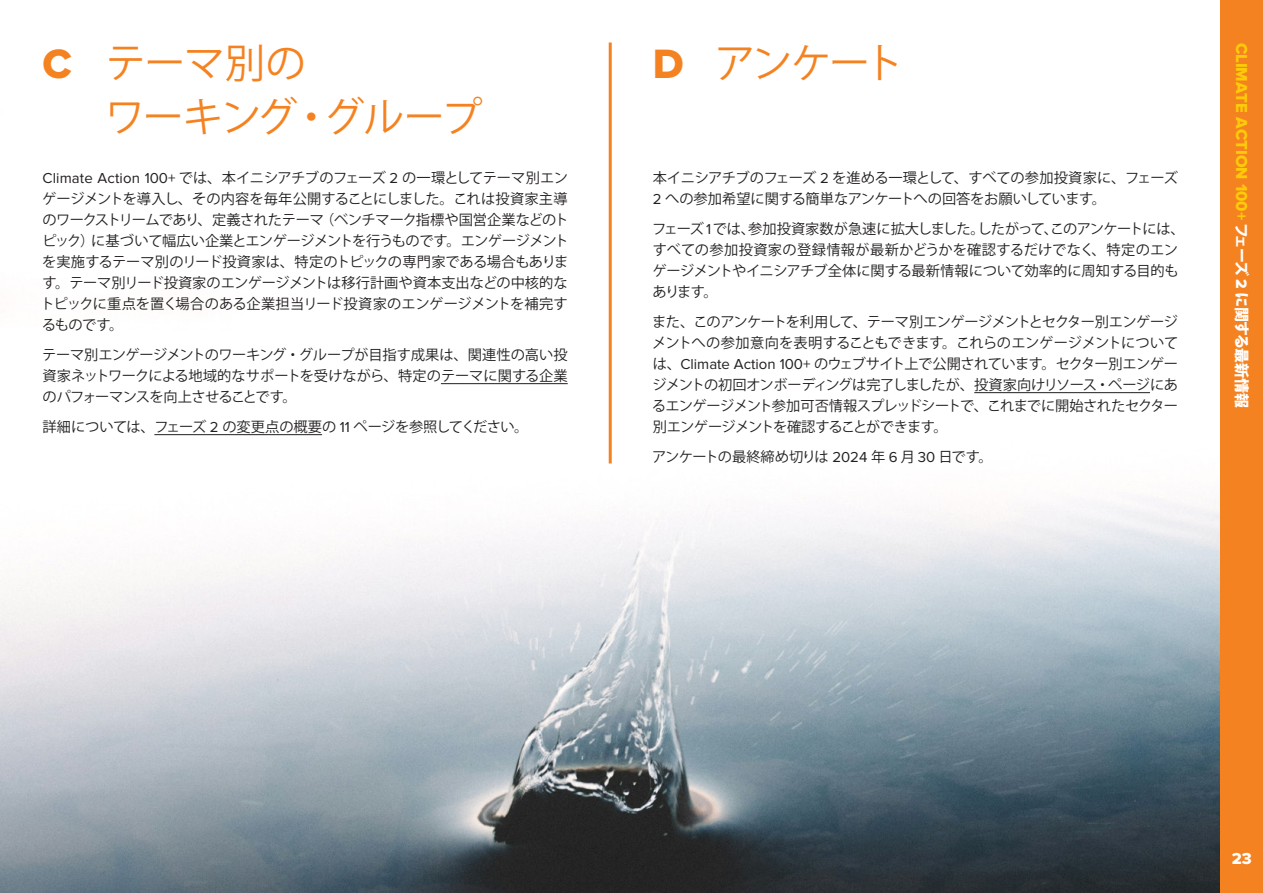
<style>
.page{position:relative;width:1263px;height:893px;background:#fff}
.page>*{position:absolute;margin:0;border:0;box-sizing:border-box;transform-origin:0 0}
.t1{font:40.5px/54px "Koz Go Pro";letter-spacing:-.02em;color:#f58220}
.t2{font:40.5px "Koz Go Pro";letter-spacing:-.04em;color:#f58220}
.t3{font:16.5px "Proxima Nova Extrabld";color:#feca0a}
.t4{font:16.5px "Proxima Nova Extrabld";color:#fff}
.t5{font:14.25px/21px "Koz Go Pro";letter-spacing:-.02em;color:#231f20;text-align:justify}
.t6{font:14.25px "Koz Go Pro";letter-spacing:-.04em;color:#231f20}
.s1{font-family:"Proxima Nova Extrabld";font-size:42.6px}
.s2{font-family:"Proxima Nova";font-size:15px}
.s3{font-family:"Koz Go Pro";font-weight:800;font-size:15px;color:#fff}
.s4{font-size:15.75px;color:#fff}
</style>
<div class="page">
<img style="left:0;top:42px;width:1220px;height:851px">
<hr style="left:974px;top:392px;width:176px;height:1px;background:#231f20">
<hr style="left:441px;top:383px;width:127px;height:1px;background:#231f20">
<hr style="left:154px;top:434px;width:168px;height:1px;background:#231f20">
<hr style="left:609px;top:43px;width:3px;height:420px;background:#f58220">
<div style="left:1220px;top:0;width:43px;height:893px;background:#f58220"></div>
<h1 class="t1" style="left:105px;top:37px;width:379px;text-indent:-62px"><span class="s1">C</span> テーマ別の<br>ワーキング・グループ</h1>
<p class="t5" style="left:41px;top:167px;width:530px"><span class="s2">Climate Action 100+</span> では、本イニシアチブのフェーズ <span class="s2">2</span> の一環としてテーマ別エンゲージメントを導入し、その内容を毎年公開することにしました。これは投資家主導のワークストリームであり、定義されたテーマ（ベンチマーク指標や国営企業などのトピック）に基づいて幅広い企業とエンゲージメントを行うものです。エンゲージメントを実施するテーマ別のリード投資家は、特定のトピックの専門家である場合もあります。テーマ別リード投資家のエンゲージメントは移行計画や資本支出などの中核的なトピックに重点を置く場合のある企業担当リード投資家のエンゲージメントを補完するものです。</p>
<p class="t5" style="left:42px;top:344px;width:527px">テーマ別エンゲージメントのワーキング・グループが目指す成果は、関連性の高い投資家ネットワークによる地域的なサポートを受けながら、特定のテーマに関する企業のパフォーマンスを向上させることです。</p>
<p class="t5" style="left:43px;top:416px;width:487px">詳細については、フェーズ <span class="s2">2</span> の変更点の概要の <span class="s2">11</span> ページを参照してください。</p>
<h1 class="t2" style="left:653px;top:37px;width:253px"><span class="s1">D</span> アンケート</h1>
<p class="t5" style="left:653px;top:167px;width:527px">本イニシアチブのフェーズ <span class="s2">2</span> を進める一環として、すべての参加投資家に、フェーズ<br><span class="s2">2</span> への参加希望に関する簡単なアンケートへの回答をお願いしています。</p>
<p class="t5" style="left:652px;top:218px;width:534px;text-align:left">フェーズ <span class="s2">1</span>では、参加投資家数が急速に拡大しました。したがって、このアンケートには、すべての参加投資家の登録情報が最新かどうかを確認するだけでなく、特定のエンゲージメントやイニシアチブ全体に関する最新情報について効率的に周知する目的もあります。</p>
<p class="t5" style="left:652px;top:311px;width:528px">また、このアンケートを利用して、テーマ別エンゲージメントとセクター別エンゲージメントへの参加意向を表明することもできます。これらのエンゲージメントについては、<span class="s2">Climate Action 100+</span> のウェブサイト上で公開されています。セクター別エンゲージメントの初回オンボーディングは完了しましたが、投資家向けリソース・ページにあるエンゲージメント参加可否情報スプレッドシートで、これまでに開始されたセクター別エンゲージメントを確認することができます。</p>
<p class="t6" style="left:652px;top:447px;width:342px">アンケートの最終締め切りは <span class="s2">2024</span> 年 <span class="s2">6</span> 月 <span class="s2">30</span> 日です。</p>
<p class="t3" style="left:1251px;top:43px;width:367px;rotate:90deg">CLIMATE ACTION 100+ <span class="s3">フェーズ</span> <span class="s4">2</span> <span class="s3">に関する最新情報</span></p>
<p class="t4" style="left:1232px;top:848px;width:21px">23</p>
</div>
